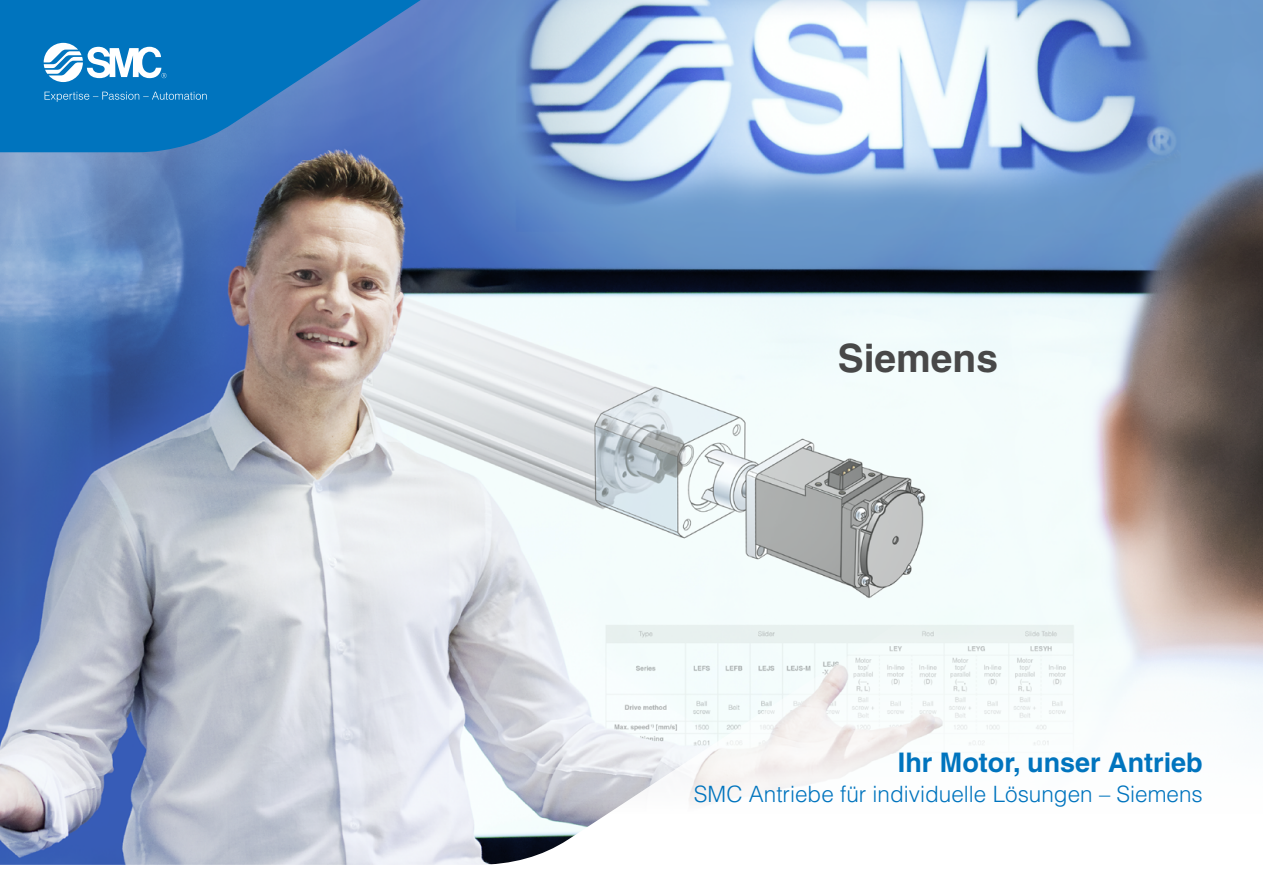
<style>
.page{position:relative;width:1263px;height:893px;background:#fff}
.page>*{position:absolute;margin:0;border:0;box-sizing:border-box;transform-origin:0 0}
.Header_2_bold{font:700 39px "Helvetica";color:#484848}
.Catalogue_slogan{font:700 27px "Helvetica";color:#0074be}
.Catalogue_slogan-2{font:300 22.5px "Helvetica";color:#0074be}
</style>
<div class="page">
<img style="left:0;top:0;width:1263px;height:536px">
<svg style="left:0;top:0;width:445px;height:152px;background:#1f77bf"></svg>
<svg style="left:44px;top:43px;width:123px;height:39px"></svg>
<svg style="left:45px;top:92px;width:162px;height:10px;background:#2789c7"></svg>
<svg style="left:0;top:536px;width:1263px;height:329px"></svg>
<p class="Header_2_bold" style="left:838px;top:334px;width:162px">Siemens</p>
<p class="Catalogue_slogan" style="left:898px;top:746px;width:306px">Ihr Motor, unser Antrieb</p>
<p class="Catalogue_slogan-2" style="left:694px;top:780px;width:510px">SMC Antriebe für individuelle Lösungen – Siemens</p>
</div>
